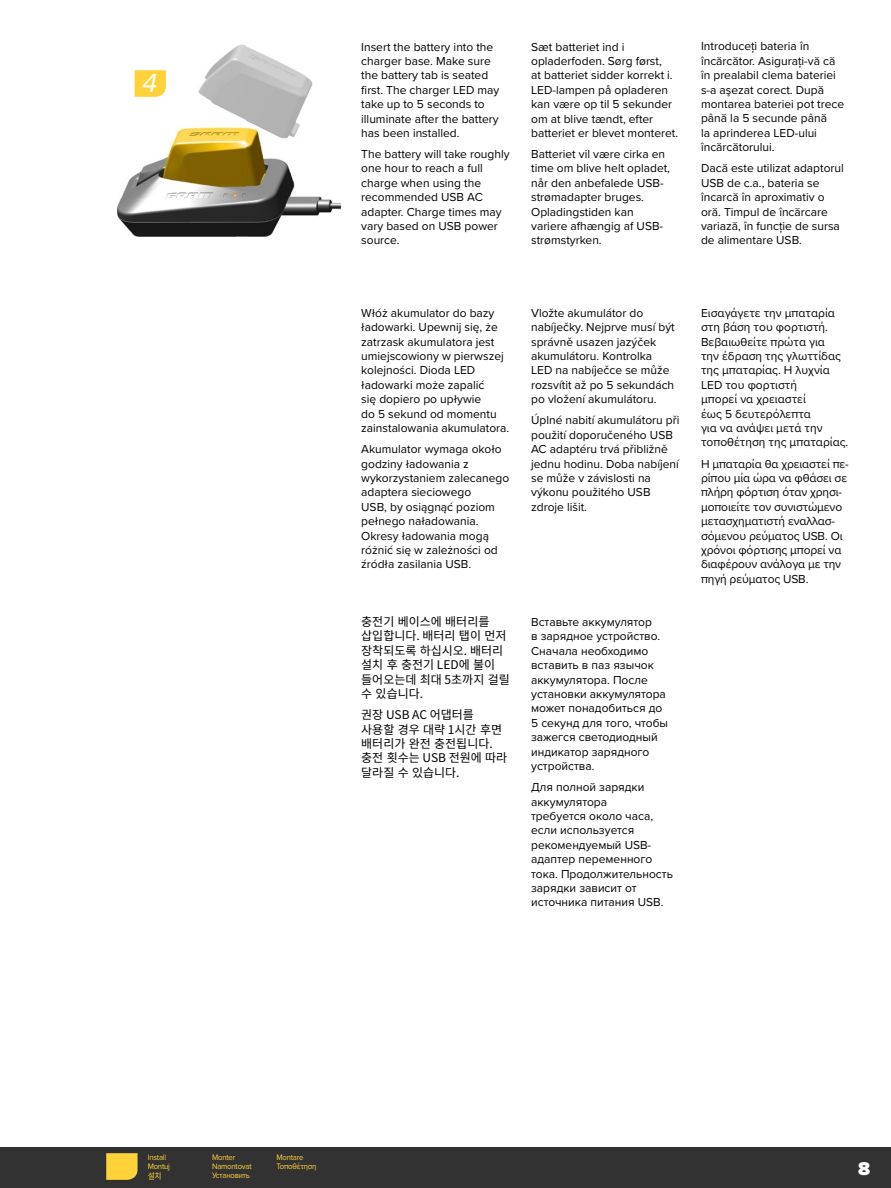
<style>
.page{position:relative;width:891px;height:1188px;background:#fff}
.page>*{position:absolute;margin:0;border:0;box-sizing:border-box;transform-origin:0 0}
.t1{font:italic 27px "Proxima Nova";color:#fff}
.t2{font:900 19.2px "Proxima Nova";color:#fff}
.t3{font:12px/14.4px "Proxima Nova";color:#000}
.t4{font:12px/14.4px "Noto Sans CJ Kkr";color:#000}
.t5{font:8.25px "Proxima Nova";letter-spacing:-.025em;color:#ffd239;scale:.94 1}
.t6{font:8.25px "Proxima Nova";letter-spacing:-.025em;color:#ffd239;scale:.95 1}
.t7{font:8.25px "Noto Sans CJ Kkr";color:#ffd239;scale:.94 1}
</style>
<div class="page">
<div style="left:0;top:1148px;width:891px;height:40px;background:#323232"></div>
<img style="left:116px;top:44px;width:225px;height:193px">
<svg style="left:135px;top:70px;width:31px;height:27px"></svg>
<svg style="left:106px;top:1153px;width:32px;height:27px"></svg>
<h1 class="t1" style="left:141px;top:67px;width:24px">4</h1>
<p class="t3" style="left:361px;top:40px;width:140px">Insert the battery into the charger base. Make sure the battery tab is seated first. The charger LED may take up to 5 seconds to illuminate after the battery has been installed.</p>
<p class="t3" style="left:361px;top:147px;width:150px">The battery will take roughly one hour to reach a full charge when using the recommended USB AC adapter. Charge times may vary based on USB power source.</p>
<p class="t3" style="left:531px;top:40px;width:148px">Sæt batteriet ind i opladerfoden. Sørg først,<br>at batteriet sidder korrekt i.<br>LED-lampen på opladeren kan være op til 5 sekunder om at blive tændt, efter batteriet er blevet monteret.</p>
<p class="t3" style="left:531px;top:147px;width:140px">Batteriet vil være cirka en time om blive helt opladet, når den anbefalede USB&shy;strømadapter bruges.<br>Opladingstiden kan variere afhængig af USB&shy;strømstyrken.</p>
<p class="t3" style="left:701px;top:40px;width:145px">Introduceţi bateria în încărcător. Asiguraţi-vă că în prealabil clema bateriei s-a aşezat corect. După montarea bateriei pot trece până la 5 secunde până<br>la aprinderea LED-ului încărcătorului.</p>
<p class="t3" style="left:701px;top:161px;width:144px">Dacă este utilizat adaptorul<br>USB de c.a., bateria se încarcă în aproximativ o oră. Timpul de încărcare variază, în funcţie de sursa de alimentare USB.</p>
<p class="t3" style="left:361px;top:306px;width:150px">Włóż akumulator do bazy ładowarki. Upewnij się, że zatrzask akumulatora jest umiejscowiony w pierwszej kolejności. Dioda LED ładowarki może zapalić<br>się dopiero po upływie<br>do 5 sekund od momentu zainstalowania akumulatora.</p>
<p class="t3" style="left:361px;top:442px;width:150px">Akumulator wymaga około godziny ładowania z wykorzystaniem zalecanego adaptera sieciowego<br>USB, by osiągnąć poziom pełnego naładowania.<br>Okresy ładowania mogą różnić się w zależności od źródła zasilania USB.</p>
<p class="t4" style="left:361px;top:615px;width:150px">충전기 베이스에 배터리를 삽입합니다. 배터리 탭이 먼저 장착되도록 하십시오. 배터리 설치 후 충전기 LED에 불이 들어오는데 최대 5초까지 걸릴 수 있습니다.</p>
<p class="t4" style="left:361px;top:708px;width:148px">권장 USB AC 어댑터를 사용할 경우 대략 1시간 후면 배터리가 완전 충전됩니다. 충전 횟수는 USB 전원에 따라 달라질 수 있습니다.</p>
<p class="t3" style="left:531px;top:306px;width:145px">Vložte akumulátor do nabíječky. Nejprve musí být správně usazen jazýček akumulátoru. Kontrolka<br>LED na nabíječce se může rozsvítit až po 5 sekundách po vložení akumulátoru.</p>
<p class="t3" style="left:531px;top:413px;width:150px">Úplné nabití akumulátoru při použití doporučeného USB<br>AC adaptéru trvá přibližně jednu hodinu. Doba nabíjení se může v závislosti na výkonu použitého USB zdroje lišit.</p>
<p class="t3" style="left:531px;top:615px;width:139px">Вставьте аккумулятор<br>в зарядное устройство.<br>Сначала необходимо вставить в паз язычок аккумулятора. После установки аккумулятора может понадобиться до<br>5 секунд для того, чтобы зажегся светодиодный индикатор зарядного устройства.</p>
<p class="t3" style="left:531px;top:780px;width:143px">Для полной зарядки аккумулятора<br>требуется около часа, если используется рекомендуемый USB&shy;адаптер переменного тока. Продолжительность зарядки зависит от источника питания USB.</p>
<p class="t3" style="left:701px;top:306px;width:149px">Εισαγάγετε την μπαταρία στη βάση του φορτιστή.<br>Βεβαιωθείτε πρώτα για<br>την έδραση της γλωττίδας της μπαταρίας. Η λυχνία<br>LED του φορτιστή<br>μπορεί να χρειαστεί<br>έως 5 δευτερόλεπτα<br>για να ανάψει μετά την τοποθέτηση της μπαταρίας.</p>
<p class="t3" style="left:701px;top:457px;width:149px">Η μπαταρία θα χρειαστεί πε&shy;ρίπου μία ώρα να φθάσει σε πλήρη φόρτιση όταν χρησι&shy;μοποιείτε τον συνιστώμενο μετασχηματιστή εναλλασ&shy;σόμενου ρεύματος USB. Οι χρόνοι φόρτισης μπορεί να διαφέρουν ανάλογα με την πηγή ρεύματος USB.</p>
<p class="t6" style="left:148px;top:1152px;width:21px">Install</p>
<p class="t5" style="left:212px;top:1152px;width:26px">Monter</p>
<p class="t5" style="left:276px;top:1152px;width:30px">Montare</p>
<p class="t5" style="left:148px;top:1161px;width:25px">Montuj</p>
<p class="t5" style="left:212px;top:1161px;width:44px">Namontovat</p>
<p class="t5" style="left:276px;top:1161px;width:44px">Τοποθέτηση</p>
<p class="t7" style="left:148px;top:1171px;width:16px">설치</p>
<p class="t5" style="left:212px;top:1170px;width:42px">Установить</p>
<h2 class="t2" style="left:858px;top:1157px;width:14px">8</h2>
</div>
